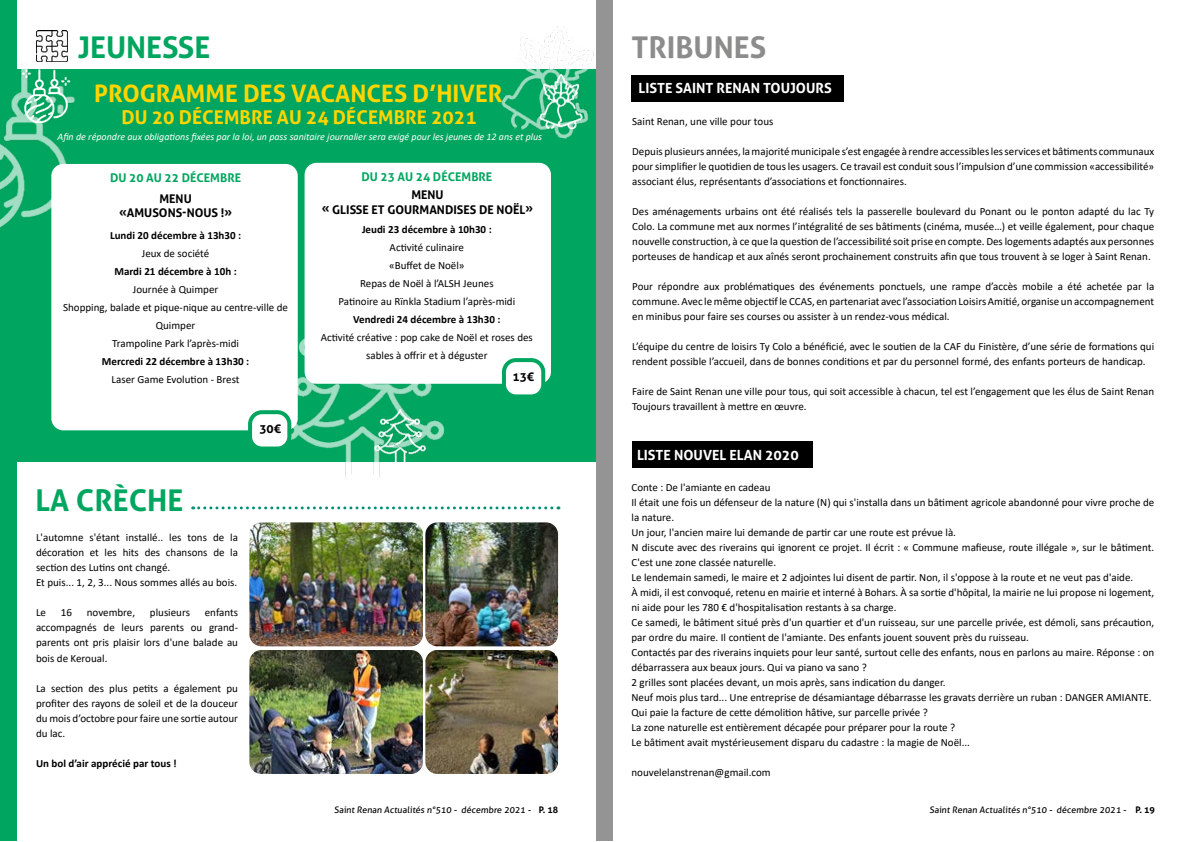
<style>
.page{position:relative;width:1191px;height:842px;background:#fff}
.page>*{position:absolute;margin:0;border:0;box-sizing:border-box;transform-origin:0 0}
.t1{font:700 30px "Aller";color:#00a65f}
.t2{font:700 30px "Aller";color:#8c8c8b}
.t3{font:700 24px "Aller";color:#ffd500}
.t4{font:700 19px "Aller";color:#ffd500}
.t5{font:700 14px "Aller";color:#fff}
.t6{font:700 12px/14.4px "Aller";color:#000;text-align:center}
.t7{font:700 12px "Aller";color:#00a65f}
.t8{font:11px/15px "Calibri";color:#000;text-align:justify}
.t9{font:700 11px "Calibri";color:#000}
.t10{font:italic 10px "Calibri";color:#fff}
.t11{font:9px "Aller";color:#000}
.s1{font-weight:700}
</style>
<div class="page">
<div style="left:0;top:0;width:17px;height:841px;background:#00a65f"></div>
<div style="left:3px;top:69px;width:593px;height:393px;background:#00a65f"></div>
<div style="left:596px;top:0;width:17px;height:841px;background:#949494"></div>
<div style="left:631px;top:441px;width:181px;height:27px;background:#000"></div>
<div style="left:631px;top:75px;width:213px;height:26px;background:#000"></div>
<svg style="left:193px;top:506px;width:366px;height:3px"></svg>
<img style="left:425px;top:522px;width:133px;height:124px">
<img style="left:425px;top:650px;width:133px;height:124px">
<img style="left:249px;top:522px;width:174px;height:124px">
<img style="left:249px;top:650px;width:174px;height:124px">
<img style="left:36px;top:31px;width:31px;height:31px">
<img style="left:0;top:63px;width:84px;height:165px">
<img style="left:20px;top:70px;width:53px;height:53px">
<img style="left:501px;top:26px;width:93px;height:113px">
<img style="left:534px;top:75px;width:54px;height:53px">
<img style="left:291px;top:338px;width:153px;height:141px">
<img style="left:373px;top:410px;width:53px;height:53px">
<div style="left:51px;top:164px;width:247px;height:266px;background:#fff;border-radius:12px"></div>
<div style="left:250px;top:412px;width:39px;height:36px;background:#fff;border-radius:12px"></div>
<div style="left:248px;top:410px;width:43px;height:40px;border:4px solid #00a65f;border-radius:12px"></div>
<div style="left:304px;top:163px;width:247px;height:221px;background:#fff;border-radius:12px"></div>
<div style="left:504px;top:360px;width:39px;height:36px;background:#fff;border-radius:12px"></div>
<div style="left:502px;top:358px;width:43px;height:40px;border:4px solid #00a65f;border-radius:12px"></div>
<h1 class="t1" style="left:78px;top:29px;width:134px">JEUNESSE</h1>
<h1 class="t2" style="left:631px;top:29px;width:136px">TRIBUNES</h1>
<h2 class="t3" style="left:94px;top:79px;width:410px">PROGRAMME DES VACANCES D’HIVER</h2>
<h3 class="t4" style="left:122px;top:105px;width:357px">DU 20 DÉCEMBRE AU 24 DÉCEMBRE 2021</h3>
<p class="t10" style="left:58px;top:130px;width:486px">Afin de répondre aux obligations fixées par la loi, un pass sanitaire journalier sera exigé pour les jeunes de 12 ans et plus</p>
<p class="t7" style="left:110px;top:171px;width:132px">DU 20 AU 22 DÉCEMBRE</p>
<p class="t6" style="left:119px;top:191px;width:114px">MENU «AMUSONS-NOUS !»</p>
<p class="t9" style="left:110px;top:228px;width:133px">Lundi 20 décembre à 13h30 :</p>
<p class="t8" style="left:142px;top:246px;width:69px">Jeux de société</p>
<p class="t9" style="left:114px;top:264px;width:124px">Mardi 21 décembre à 10h :</p>
<p class="t8" style="left:63px;top:280px;width:226px;line-height:18px;text-align:center">Journée à Quimper<br>Shopping, balade et pique-nique au centre-ville de<br>Quimper<br>Trampoline Park l’après-midi</p>
<p class="t9" style="left:102px;top:354px;width:149px">Mercredi 22 décembre à 13h30 :</p>
<p class="t8" style="left:111px;top:372px;width:130px">Laser Game Evolution - Brest</p>
<h1 class="t1" style="left:35px;top:482px;width:149px">LA CRÈCHE</h1>
<p class="t8" style="left:36px;top:530px;width:204px;text-align:left">L'automne s'étant installé.. les tons de la décoration et les hits des chansons de la section des Lutins ont changé.<br>Et puis... 1, 2, 3... Nous sommes allés au bois.</p>
<p class="t8" style="left:36px;top:605px;width:12px">Le</p>
<p class="t8" style="left:61px;top:605px;width:13px">16</p>
<p class="t8" style="left:87px;top:605px;width:50px">novembre,</p>
<p class="t8" style="left:150px;top:605px;width:42px">plusieurs</p>
<p class="t8" style="left:36px;top:605px;width:204px;text-indent:169px">enfants accompagnés de leurs parents ou grand&shy;parents ont pris plaisir lors d'une balade au bois de Keroual.</p>
<p class="t8" style="left:36px;top:680px;width:204px">La section des plus petits a également pu profiter des rayons de soleil et de la douceur du mois d’octobre pour faire une sortie autour du lac.</p>
<p class="t9" style="left:36px;top:755px;width:142px">Un bol d’air apprécié par tous !</p>
<p class="t6" style="left:259px;top:421px;width:23px">30€</p>
<p class="t7" style="left:361px;top:169px;width:132px">DU 23 AU 24 DÉCEMBRE</p>
<p class="t6" style="left:322px;top:188px;width:213px">MENU<br>« GLISSE ET GOURMANDISES DE NOËL»</p>
<p class="t9" style="left:362px;top:222px;width:131px">Jeudi 23 décembre à 10h30 :</p>
<p class="t8" style="left:338px;top:238px;width:178px;line-height:18px;text-align:center">Activité culinaire<br>«Buffet de Noël»<br>Repas de Noël à l’ALSH Jeunes<br>Patinoire au Rïnkla Stadium l’après-midi</p>
<p class="t9" style="left:353px;top:312px;width:149px">Vendredi 24 décembre à 13h30 :</p>
<p class="t8" style="left:321px;top:328px;width:214px;line-height:18px;text-align:center">Activité créative : pop cake de Noël et roses des sables à offrir et à déguster</p>
<p class="t6" style="left:512px;top:369px;width:23px">13€</p>
<p class="t5" style="left:638px;top:79px;width:195px">LISTE SAINT RENAN TOUJOURS</p>
<p class="t8" style="left:632px;top:113px;width:143px">Saint Renan, une ville pour tous</p>
<p class="t8" style="left:632px;top:143px;width:523px">Depuis plusieurs années, la majorité municipale s’est engagée à rendre accessibles les services et bâtiments communaux pour simplifier le quotidien de tous les usagers. Ce travail est conduit sous l’impulsion d’une commission «accessibilité» associant élus, représentants d’associations et fonctionnaires.</p>
<p class="t8" style="left:632px;top:203px;width:523px">Des aménagements urbains ont été réalisés tels la passerelle boulevard du Ponant ou le ponton adapté du lac Ty Colo. La commune met aux normes l’intégralité de ses bâtiments (cinéma, musée…) et veille également, pour chaque nouvelle construction, à ce que la question de l’accessibilité soit prise en compte. Des logements adaptés aux personnes porteuses de handicap et aux aînés seront prochainement construits afin que tous trouvent à se loger à Saint Renan.</p>
<p class="t8" style="left:632px;top:278px;width:523px">Pour répondre aux problématiques des événements ponctuels, une rampe d’accès mobile a été achetée par la commune. Avec le même objectif le CCAS, en partenariat avec l’association Loisirs Amitié, organise un accompagnement en minibus pour faire ses courses ou assister à un rendez-vous médical.</p>
<p class="t8" style="left:632px;top:338px;width:523px">L’équipe du centre de loisirs Ty Colo a bénéficié, avec le soutien de la CAF du Finistère, d’une série de formations qui rendent possible l’accueil, dans de bonnes conditions et par du personnel formé, des enfants porteurs de handicap.</p>
<p class="t8" style="left:632px;top:383px;width:523px">Faire de Saint Renan une ville pour tous, qui soit accessible à chacun, tel est l’engagement que les élus de Saint Renan<br>Toujours travaillent à mettre en œuvre.</p>
<p class="t5" style="left:637px;top:446px;width:163px">LISTE NOUVEL ELAN 2020</p>
<p class="t8" style="left:631px;top:479px;width:524px;text-align:left">Conte : De l'amiante en cadeau<br>Il était une fois un défenseur de la nature (N) qui s'installa dans un bâtiment agricole abandonné pour vivre proche de la nature.<br>Un jour, l'ancien maire lui demande de partir car une route est prévue là.<br>N discute avec des riverains qui ignorent ce projet. Il écrit : « Commune mafieuse, route illégale », sur le bâtiment.<br>C'est une zone classée naturelle.<br>Le lendemain samedi, le maire et 2 adjointes lui disent de partir. Non, il s'oppose à la route et ne veut pas d'aide.<br>À midi, il est convoqué, retenu en mairie et interné à Bohars. À sa sortie d'hôpital, la mairie ne lui propose ni logement, ni aide pour les 780 € d'hospitalisation restants à sa charge.<br>Ce samedi, le bâtiment situé près d'un quartier et d'un ruisseau, sur une parcelle privée, est démoli, sans précaution, par ordre du maire. Il contient de l'amiante. Des enfants jouent souvent près du ruisseau.<br>Contactés par des riverains inquiets pour leur santé, surtout celle des enfants, nous en parlons au maire. Réponse : on débarrassera aux beaux jours. Qui va piano va sano ?<br>2 grilles sont placées devant, un mois après, sans indication du danger.<br>Neuf mois plus tard... Une entreprise de désamiantage débarrasse les gravats derrière un ruban : DANGER AMIANTE.<br>Qui paie la facture de cette démolition hâtive, sur parcelle privée ?<br>La zone naturelle est entièrement décapée pour préparer pour la route ?<br>Le bâtiment avait mystérieusement disparu du cadastre : la magie de Noël...</p>
<p class="t8" style="left:631px;top:765px;width:141px">nouvelelanstrenan@gmail.com</p>
<p class="t11" style="left:334px;top:804px;width:225px">Saint Renan Actualités n°510 - décembre 2021 - <span class="s1">P. 18</span></p>
<p class="t11" style="left:929px;top:804px;width:227px">Saint Renan Actualités n°510 - décembre 2021 - <span class="s1">P. 19</span></p>
</div>
